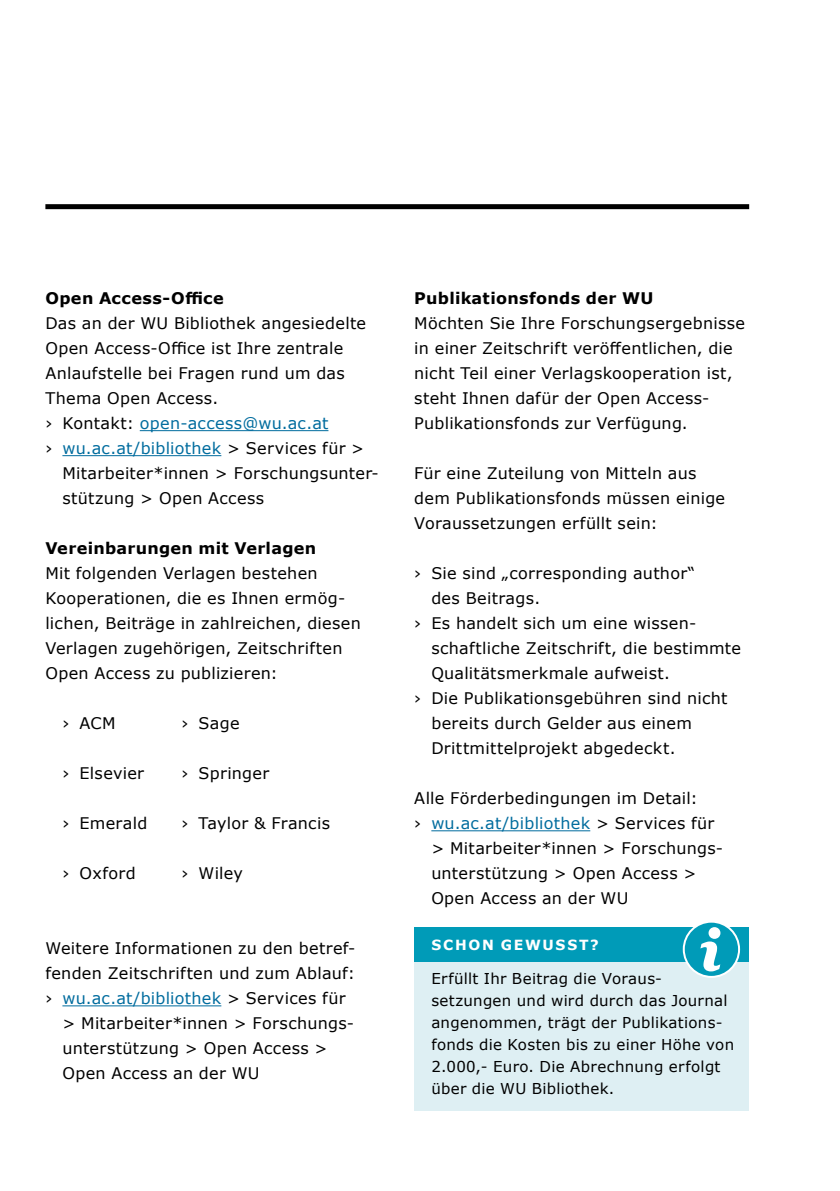
<style>
.page{position:relative;width:840px;height:1191px;background:#fff}
.page>*{position:absolute;margin:0;border:0;box-sizing:border-box;transform-origin:0 0}
.t1{font:16px/25px "Verdana";letter-spacing:.02em;color:#000}
.t2{font:16px "Verdana";letter-spacing:.015em;color:#006c9e}
.t3{font:700 16px "Verdana";letter-spacing:.02em;color:#000}
.t4{font:15px/22px "Verdana";letter-spacing:.02em;color:#000}
.t5{font:700 14px "Verdana";letter-spacing:.12em;color:#fff}
.s1{color:#000}
</style>
<div class="page">
<hr style="left:140px;top:430px;width:188px;height:1px;background:#006c9e">
<hr style="left:62px;top:455px;width:159px;height:1px;background:#006c9e">
<hr style="left:62px;top:1005px;width:159px;height:1px;background:#006c9e">
<hr style="left:431px;top:830px;width:159px;height:1px;background:#006c9e">
<div style="left:414px;top:927px;width:334px;height:34px;background:#009bb8"></div>
<div style="left:414px;top:961px;width:334px;height:149px;background:#deeff3"></div>
<div style="left:683px;top:921px;width:55px;height:56px;background:#009bb8;border-radius:50%"></div>
<div style="left:682px;top:920px;width:57px;height:58px;border:2px solid #fff;border-radius:50%"></div>
<svg style="left:698px;top:926px;width:23px;height:46px"></svg>
<div style="left:45px;top:204px;width:703px;height:5px;background:#000"></div>
<p class="t3" style="left:45px;top:287px;width:180px">Open Access-Office</p>
<p class="t1" style="left:45px;top:311px;width:322px">Das an der WU Bibliothek angesiedelte</p>
<p class="t1" style="left:45px;top:336px;width:299px">Open Access-Office ist Ihre zentrale</p>
<p class="t1" style="left:45px;top:361px;width:301px">Anlaufstelle bei Fragen rund um das</p>
<p class="t1" style="left:45px;top:386px;width:174px">Thema Open Access.</p>
<p class="t2" style="left:45px;top:412px;width:284px"><span class="s1">› Kontakt:</span> open-access@wu.ac.at</p>
<p class="t2" style="left:45px;top:437px;width:320px"><span class="s1">›</span> wu.ac.at/bibliothek <span class="s1">&gt; Services für &gt;</span></p>
<p class="t1" style="left:62px;top:461px;width:318px">Mitarbeiter*innen &gt; Forschungsunter-</p>
<p class="t1" style="left:62px;top:486px;width:203px">stützung &gt; Open Access</p>
<p class="t3" style="left:45px;top:537px;width:272px">Vereinbarungen mit Verlagen</p>
<p class="t1" style="left:45px;top:561px;width:317px">Mit folgenden Verlagen bestehen Kooperationen, die es Ihnen ermög&shy;lichen, Beiträge in zahlreichen, diesen Verlagen zugehörigen, Zeitschriften Open Access zu publizieren:</p>
<p class="t1" style="left:62px;top:711px;width:55px">› ACM</p>
<p class="t1" style="left:181px;top:711px;width:59px">› Sage</p>
<p class="t1" style="left:62px;top:761px;width:83px">› Elsevier</p>
<p class="t1" style="left:181px;top:761px;width:89px">› Springer</p>
<p class="t1" style="left:62px;top:811px;width:86px">› Emerald</p>
<p class="t1" style="left:181px;top:811px;width:150px">› Taylor &amp; Francis</p>
<p class="t1" style="left:62px;top:861px;width:75px">› Oxford</p>
<p class="t1" style="left:181px;top:861px;width:63px">› Wiley</p>
<p class="t1" style="left:45px;top:935px;width:311px">Weitere Informationen zu den betref-</p>
<p class="t1" style="left:45px;top:960px;width:311px">fenden Zeitschriften und zum Ablauf:</p>
<p class="t2" style="left:45px;top:987px;width:301px"><span class="s1">›</span> wu.ac.at/bibliothek <span class="s1">&gt; Services für</span></p>
<p class="t1" style="left:62px;top:1010px;width:293px">&gt; Mitarbeiter*innen &gt; Forschungs-</p>
<p class="t1" style="left:62px;top:1035px;width:267px">unterstützung &gt; Open Access &gt;</p>
<p class="t1" style="left:62px;top:1060px;width:198px">Open Access an der WU</p>
<p class="t3" style="left:414px;top:287px;width:240px">Publikationsfonds der WU</p>
<p class="t1" style="left:414px;top:311px;width:332px">Möchten Sie Ihre Forschungsergebnisse in einer Zeitschrift veröffentlichen, die nicht Teil einer Verlagskooperation ist, steht Ihnen dafür der Open Access-Publikationsfonds zur Verfügung.</p>
<p class="t1" style="left:414px;top:461px;width:312px">Für eine Zuteilung von Mitteln aus dem Publikationsfonds müssen einige<br>Voraussetzungen erfüllt sein:</p>
<p class="t1" style="left:414px;top:561px;width:282px">› Sie sind „corresponding author“</p>
<p class="t1" style="left:431px;top:586px;width:110px">des Beitrags.</p>
<p class="t1" style="left:414px;top:611px;width:283px">› Es handelt sich um eine wissen-</p>
<p class="t1" style="left:431px;top:636px;width:311px">schaftliche Zeitschrift, die bestimmte</p>
<p class="t1" style="left:431px;top:661px;width:240px">Qualitätsmerkmale aufweist.</p>
<p class="t1" style="left:414px;top:686px;width:314px">› Die Publikationsgebühren sind nicht</p>
<p class="t1" style="left:431px;top:711px;width:262px">bereits durch Gelder aus einem</p>
<p class="t1" style="left:431px;top:735px;width:245px">Drittmittelprojekt abgedeckt.</p>
<p class="t1" style="left:414px;top:785px;width:285px">Alle Förderbedingungen im Detail:</p>
<p class="t2" style="left:414px;top:812px;width:301px"><span class="s1">›</span> wu.ac.at/bibliothek <span class="s1">&gt; Services für</span></p>
<p class="t1" style="left:431px;top:835px;width:293px">&gt; Mitarbeiter*innen &gt; Forschungs-</p>
<p class="t1" style="left:431px;top:860px;width:267px">unterstützung &gt; Open Access &gt;</p>
<p class="t1" style="left:431px;top:885px;width:198px">Open Access an der WU</p>
<p class="t5" style="left:431px;top:935px;width:169px">SCHON GEWUSST?</p>
<p class="t4" style="left:431px;top:967px;width:304px">Erfüllt Ihr Beitrag die Voraus&shy;setzungen und wird durch das Journal angenommen, trägt der Publikations&shy;fonds die Kosten bis zu einer Höhe von 2.000,- Euro. Die Abrechnung erfolgt über die WU Bibliothek.</p>
</div>
